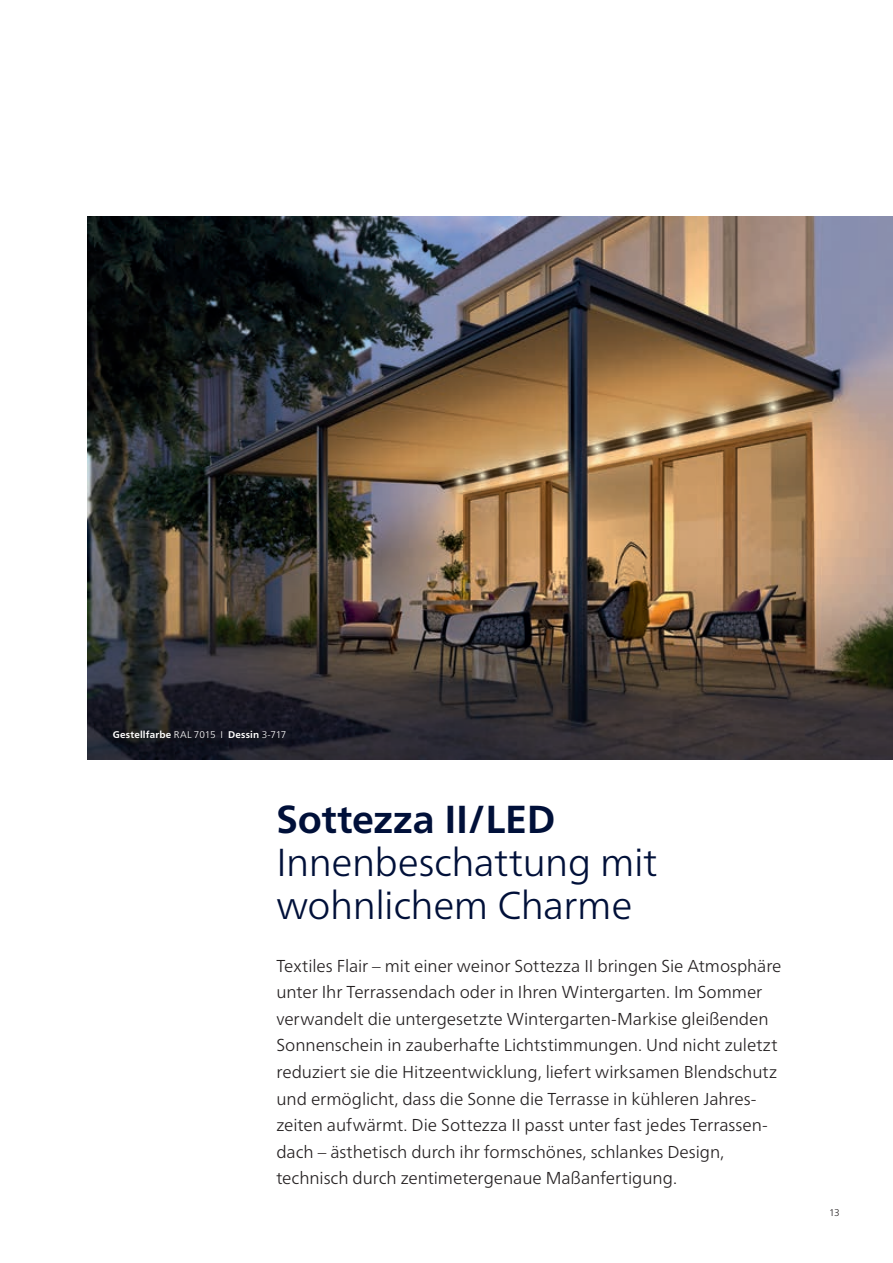
<style>
.page{position:relative;width:893px;height:1263px;background:#fff}
.page>*{position:absolute;margin:0;border:0;box-sizing:border-box;transform-origin:0 0}
._02a_Head_26pt_light{font:300 39px/42.5px "Frutiger Neue LTW1 G";letter-spacing:-.015em;color:#001039}
._03_Einstieg_11_5pt{font:300 17.25px/26.5px "Frutiger Neue LTW1 G";letter-spacing:-.005em;color:#231f20}
._06_Dessin_6_5p_ligh{font:700 9.75px "Frutiger Neue LTW1 G";letter-spacing:.025em;color:#fff}
.t1{font:300 9.75px "Frutiger Neue LTW1 G";color:#231f20}
.s1{font-weight:300}
.s2{font-weight:700}
</style>
<div class="page">
<img style="left:87px;top:217px;width:806px;height:542px">
<div style="left:108px;top:726px;width:188px;height:23px;background:#231f20;opacity:.75"></div>
<p class="_06_Dessin_6_5p_ligh" style="left:113px;top:729px;width:175px">Gestellfarbe <span class="s1">RAL 7015 I</span> Dessin <span class="s1">3-717</span></p>
<p class="_02a_Head_26pt_light" style="left:276px;top:798px;width:383px"><span class="s2">Sottezza II/LED<br></span>Innenbeschattung mit wohnlichem Charme</p>
<p class="_03_Einstieg_11_5pt" style="left:276px;top:952px;width:507px">Textiles Flair – mit einer weinor Sottezza II bringen Sie Atmosphäre unter Ihr Terrassendach oder in Ihren Wintergarten. Im Sommer verwandelt die untergesetzte Wintergarten-Markise gleißenden Sonnenschein in zauberhafte Lichtstimmungen. Und nicht zuletzt reduziert sie die Hitzeentwicklung, liefert wirksamen Blendschutz und ermöglicht, dass die Sonne die Terrasse in kühleren Jahres&shy;zeiten aufwärmt. Die Sottezza II passt unter fast jedes Terrassen&shy;dach – ästhetisch durch ihr formschönes, schlankes Design, technisch durch zentimetergenaue Maßanfertigung.</p>
<p class="t1" style="left:829px;top:1207px;width:12px">13</p>
</div>
